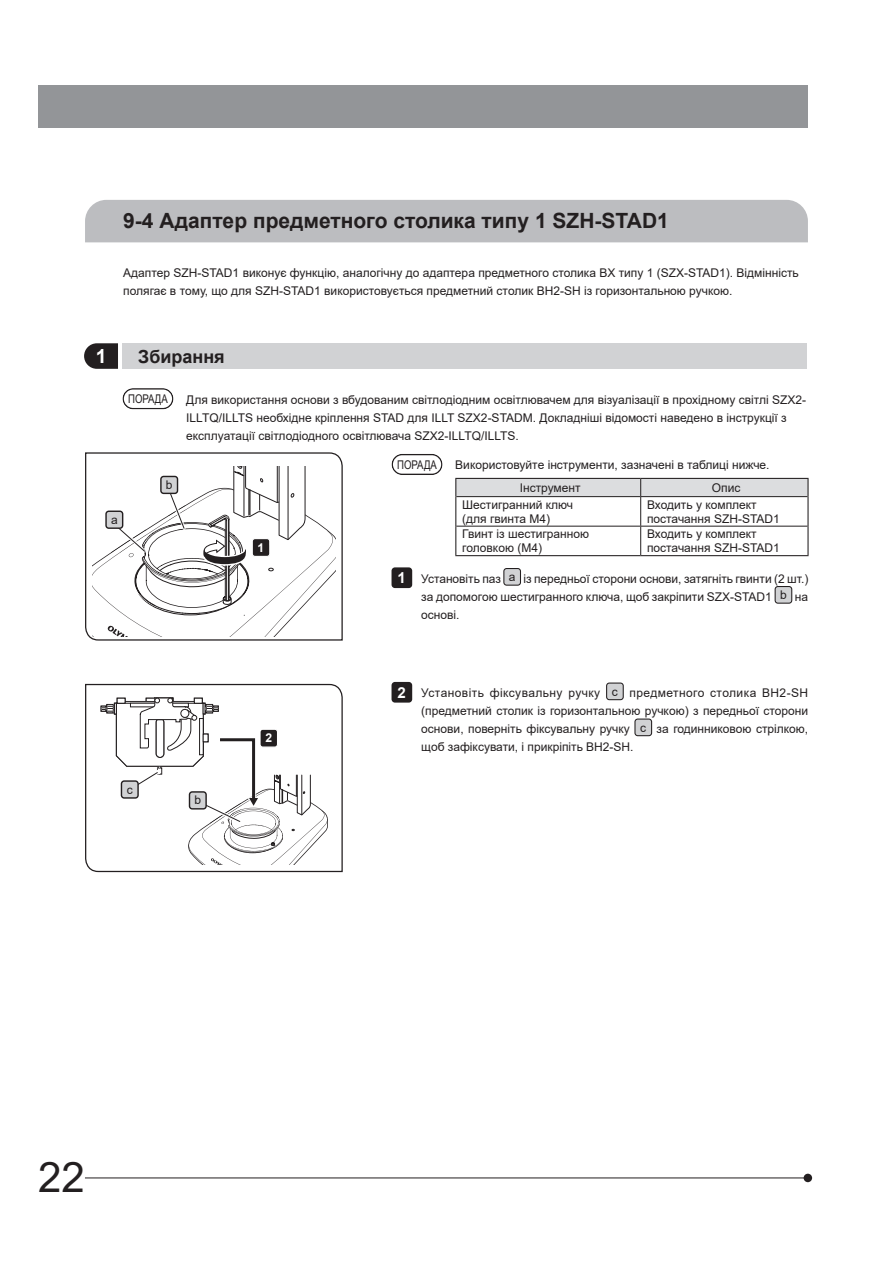
<style>
.page{position:relative;width:893px;height:1263px;background:#fff}
.page>*{position:absolute;margin:0;border:0;box-sizing:border-box;transform-origin:0 0}
.t1{font:42px "Arial";color:#231f20}
.t2{font:700 21px "Arial";color:#231f20}
.t3{font:700 19.5px "Arial";color:#fff}
.t4{font:700 18px "Arial";color:#231f20}
.t5{font:700 15.15px "Arial";color:#fff}
.t6{font:700 12.15px "Arial";color:#fff}
.t7{font:12px/18px "Arial";color:#231f20}
.t8{font:12px "Arial";color:#231f20;scale:.8 1}
</style>
<div class="page">
<div style="left:804px;top:1174px;width:8px;height:8px;background:#231f20;border-radius:50%"></div>
<hr style="left:85px;top:1177px;width:723px;height:1px;background:#231f20">
<div style="left:38px;top:85px;width:770px;height:43px;background:#939598"></div>
<div style="left:85px;top:200px;width:723px;height:42px;background:#bcbdc0"></div>
<div style="left:122px;top:343px;width:685px;height:26px;background:#d1d2d4"></div>
<svg style="left:84px;top:343px;width:34px;height:26px"></svg>
<svg style="left:455px;top:478px;width:354px;height:77px"></svg>
<hr style="left:807px;top:526px;width:2px;height:29px;background:#231f20">
<hr style="left:455px;top:555px;width:186px;height:1px;background:#231f20">
<hr style="left:641px;top:555px;width:168px;height:1px;background:#231f20">
<div style="left:504px;top:568px;width:16px;height:17px;background:#d1d2d4;border-radius:3px"></div>
<div style="left:503px;top:568px;width:18px;height:18px;border:1px solid #231f20;border-radius:3px"></div>
<div style="left:775px;top:586px;width:17px;height:17px;background:#d1d2d4;border-radius:3px"></div>
<div style="left:775px;top:586px;width:17px;height:18px;border:1px solid #231f20;border-radius:3px"></div>
<div style="left:607px;top:683px;width:16px;height:17px;background:#d1d2d4;border-radius:3px"></div>
<div style="left:606px;top:682px;width:18px;height:18px;border:1px solid #231f20;border-radius:3px"></div>
<div style="left:635px;top:719px;width:17px;height:17px;background:#d1d2d4;border-radius:3px"></div>
<div style="left:634px;top:718px;width:18px;height:18px;border:1px solid #231f20;border-radius:3px"></div>
<div style="left:392px;top:454px;width:51px;height:21px;border:1px solid #231f20;border-radius:10px"></div>
<div style="left:392px;top:567px;width:20px;height:21px;background:#231f20;border-radius:3px"></div>
<div style="left:392px;top:682px;width:20px;height:21px;background:#231f20;border-radius:3px"></div>
<svg style="left:85px;top:683px;width:258px;height:190px"></svg>
<svg style="left:100px;top:697px;width:228px;height:168px"></svg>
<div style="left:259px;top:729px;width:19px;height:19px;border:1px solid #fff;border-radius:3px"></div>
<div style="left:121px;top:781px;width:17px;height:17px;background:#d1d2d4;border-radius:3px"></div>
<div style="left:121px;top:780px;width:18px;height:19px;border:1px solid #231f20;border-radius:3px"></div>
<svg style="left:85px;top:452px;width:258px;height:189px"></svg>
<svg style="left:93px;top:467px;width:242px;height:170px"></svg>
<div style="left:252px;top:538px;width:18px;height:19px;border:1px solid #fff;border-radius:3px"></div>
<div style="left:122px;top:388px;width:51px;height:21px;border:1px solid #231f20;border-radius:10px"></div>
<h2 class="t2" style="left:123px;top:206px;width:547px">9-4 Адаптер предметного столика типу 1 SZH-STAD1</h2>
<p class="t7" style="left:123px;top:264px;width:677px">Адаптер SZH-STAD1 виконує функцію, аналогічну до адаптера предметного столика BX типу 1 (SZX-STAD1). Відмінність полягає в тому, що для SZH-STAD1 використовується предметний столик BH2-SH із горизонтальною ручкою.</p>
<h3 class="t3" style="left:96px;top:342px;width:12px">1</h3>
<h3 class="t4" style="left:138px;top:344px;width:88px">Збирання</h3>
<p class="t8" style="left:128px;top:391px;width:51px">ПОРАДА</p>
<p class="t7" style="left:111px;top:510px;width:8px">a</p>
<p class="t7" style="left:166px;top:476px;width:8px">b</p>
<p class="t7" style="left:186px;top:390px;width:621px">Для використання основи з вбудованим світлодіодним освітлювачем для візуалізації в прохідному світлі SZX2-<br>ILLTQ/ILLTS необхідне кріплення STAD для ILLT SZX2-STADM. Докладніші відомості наведено в інструкції з експлуатації світлодіодного освітлювача SZX2-ILLTQ/ILLTS.</p>
<p class="t6" style="left:258px;top:539px;width:8px">1</p>
<p class="t8" style="left:397px;top:456px;width:51px">ПОРАДА</p>
<p class="t7" style="left:520px;top:454px;width:251px;line-height:22.5px;text-indent:-64px">Використовуйте інструменти, зазначені в таблиці нижче.<br>Інструмент</p>
<p class="t7" style="left:712px;top:479px;width:30px">Опис</p>
<p class="t5" style="left:398px;top:567px;width:10px">1</p>
<p class="t7" style="left:462px;top:497px;width:112px;line-height:14.4px">Шестигранний ключ (для гвинта М4)</p>
<p class="t7" style="left:647px;top:497px;width:134px;line-height:14.4px">Входить у комплект постачання SZH-STAD1</p>
<p class="t7" style="left:462px;top:527px;width:128px;line-height:14.4px">Гвинт із шестигранною головкою (M4)</p>
<p class="t7" style="left:647px;top:527px;width:134px;line-height:14.4px">Входить у комплект постачання SZH-STAD1</p>
<p class="t7" style="left:421px;top:569px;width:388px;text-align:justify">Установіть паз a із передньої сторони основи, затягніть гвинти (2 шт.) за допомогою шестигранного ключа, щоб закріпити SZX-STAD1 b на основі.</p>
<p class="t7" style="left:127px;top:780px;width:7px">c</p>
<p class="t7" style="left:194px;top:791px;width:8px">b</p>
<p class="t6" style="left:265px;top:729px;width:8px">2</p>
<p class="t5" style="left:398px;top:682px;width:10px">2</p>
<p class="t7" style="left:421px;top:684px;width:388px;text-align:justify">Установіть фіксувальну ручку c предметного столика BH2-SH (предметний столик із горизонтальною ручкою) з передньої сторони основи, поверніть фіксувальну ручку c за годинниковою стрілкою, щоб зафіксувати, і прикріпіть BH2-SH.</p>
<h1 class="t1" style="left:38px;top:1148px;width:48px">22</h1>
</div>
